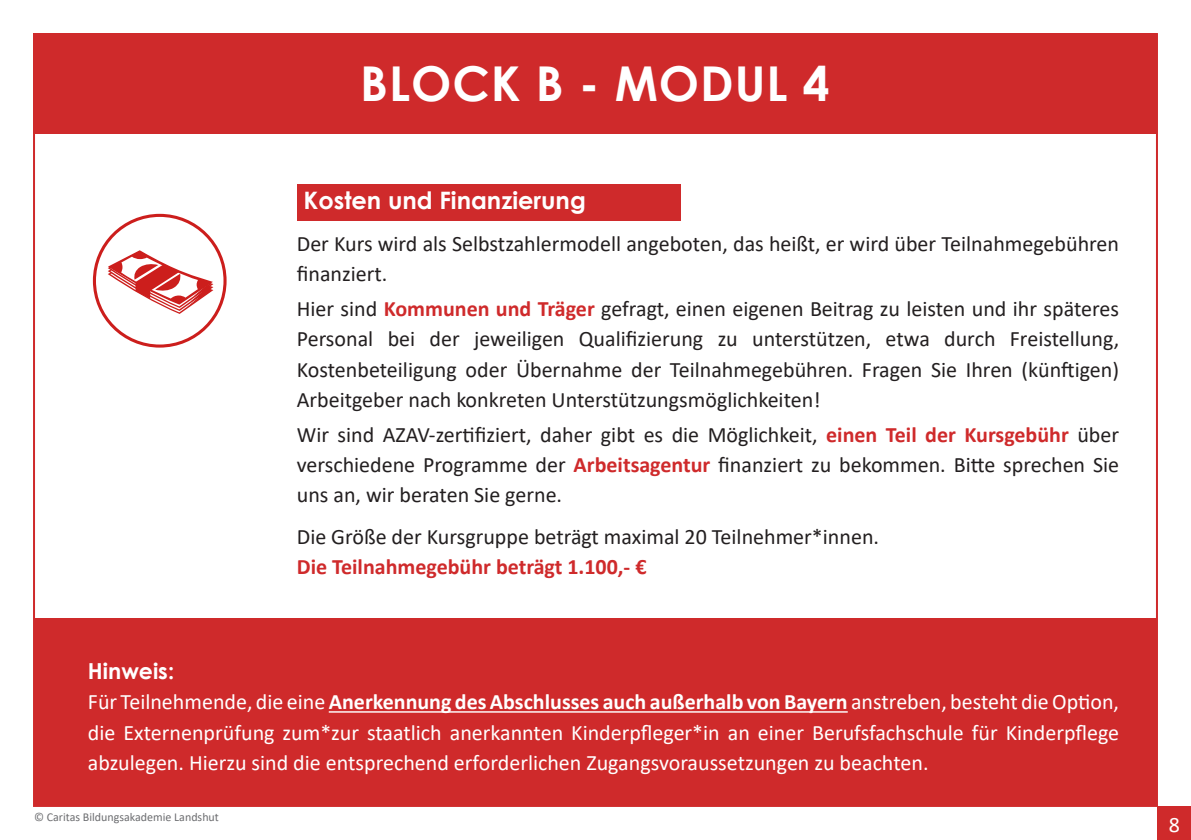
<style>
.page{position:relative;width:1191px;height:840px;background:#fff}
.page>*{position:absolute;margin:0;border:0;box-sizing:border-box;transform-origin:0 0}
.t1{font:700 48px "Century Gothic";letter-spacing:.02em;color:#fff}
.t2{font:700 24px "Century Gothic";color:#fff}
.t3{font:22px/30px "Calibri";color:#231f20;text-align:justify}
.t4{font:22px/30px "Calibri";color:#fff;text-align:justify}
.t5{font:700 22px "Calibri";color:#cf2a2b}
.t6{font:700 22px "Century Gothic";color:#fff}
.t7{font:12px "Calibri";color:#6c6d70}
.s1{font-weight:700;color:#cf2a2b}
.s2{font-weight:700}
</style>
<div class="page">
<div style="left:297px;top:184px;width:383px;height:37px;background:#cf2a2b"></div>
<div style="left:33px;top:33px;width:1124px;height:100px;background:#cf2a2b"></div>
<div style="left:34px;top:618px;width:1123px;height:187px;background:#cf2a2b"></div>
<div style="left:93px;top:214px;width:134px;height:133px;border:3px solid #cc1e1c;border-radius:50%"></div>
<svg style="left:108px;top:250px;width:105px;height:64px"></svg>
<div style="left:1158px;top:806px;width:33px;height:33px;background:#cf2a2b"></div>
<hr style="left:329px;top:710px;width:518px;height:2px;background:#fff">
<p class="t1" style="left:360px;top:47px;width:471px">BLOCK B - MODUL 4</p>
<p class="t2" style="left:303px;top:182px;width:284px">Kosten und Finanzierung</p>
<p class="t3" style="left:297px;top:228px;width:824px">Der Kurs wird als Selbstzahlermodell angeboten, das heißt, er wird über Teilnahmegebühren finanziert.</p>
<p class="t3" style="left:297px;top:293px;width:824px">Hier sind <span class="s1">Kommunen und Träger</span> gefragt, einen eigenen Beitrag zu leisten und ihr späteres Personal bei der jeweiligen Qualifizierung zu unterstützen, etwa durch Freistellung, Kostenbeteiligung oder Übernahme der Teilnahmegebühren. Fragen Sie Ihren (künftigen)<br>Arbeitgeber nach konkreten Unterstützungsmöglichkeiten!</p>
<p class="t3" style="left:297px;top:419px;width:824px">Wir sind AZAV-zertifiziert, daher gibt es die Möglichkeit, <span class="s1">einen Teil der Kursgebühr</span> über verschiedene Programme der <span class="s1">Arbeitsagentur</span> finanziert zu bekommen. Bitte sprechen Sie uns an, wir beraten Sie gerne.</p>
<p class="t3" style="left:297px;top:520px;width:584px">Die Größe der Kursgruppe beträgt maximal 20 Teilnehmer*innen.</p>
<p class="t5" style="left:297px;top:550px;width:351px">Die Teilnahmegebühr beträgt 1.100,- €</p>
<p class="t6" style="left:88px;top:654px;width:88px">Hinweis:</p>
<p class="t4" style="left:88px;top:686px;width:1032px">Für Teilnehmende, die eine <span class="s2">Anerkennung des Abschlusses auch außerhalb von Bayern</span> anstreben, besteht die Option, die Externenprüfung zum*zur staatlich anerkannten Kinderpfleger*in an einer Berufsfachschule für Kinderpflege abzulegen. Hierzu sind die entsprechend erforderlichen Zugangsvoraussetzungen zu beachten.</p>
<p class="t7" style="left:34px;top:807px;width:186px">© Caritas Bildungsakademie Landshut</p>
<p class="t4" style="left:1168px;top:808px;width:13px">8</p>
</div>
